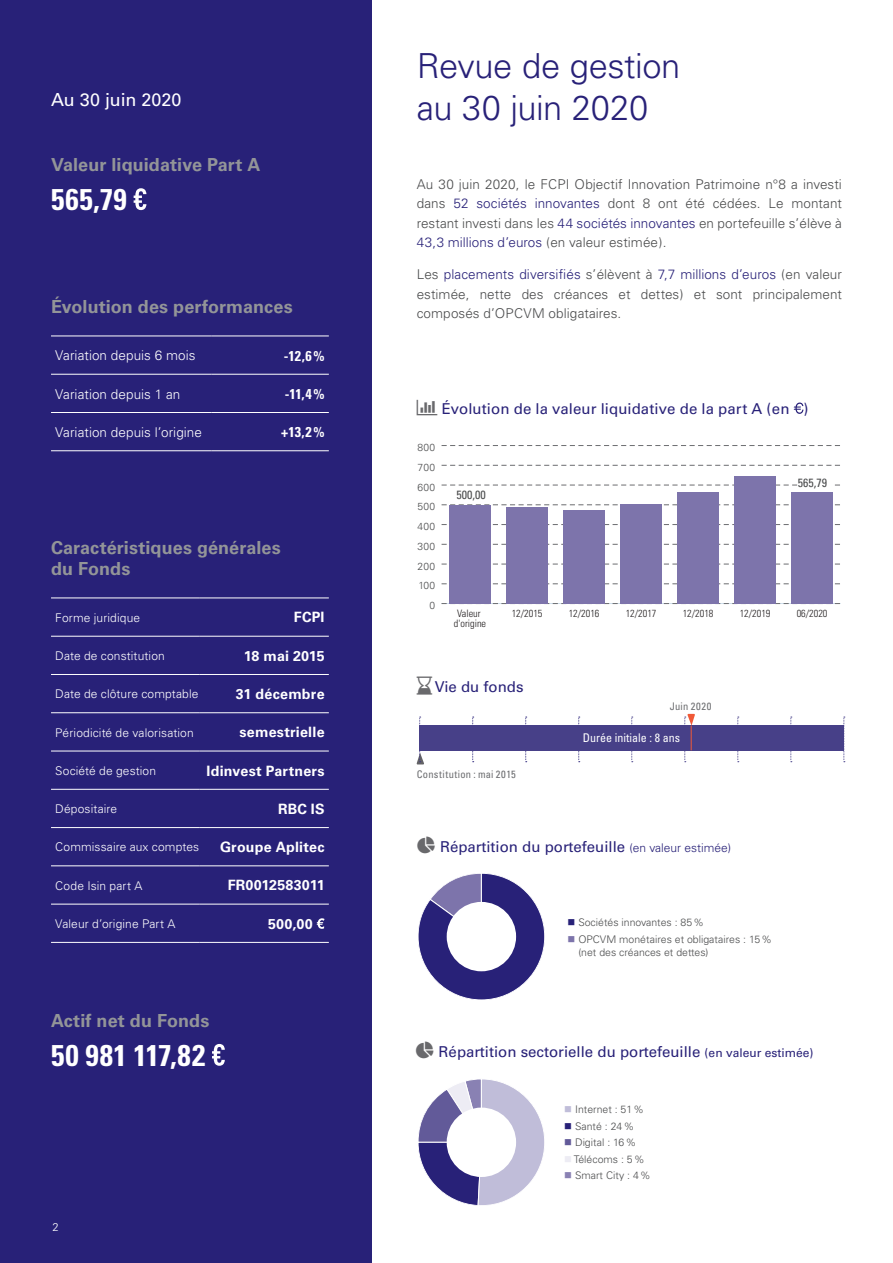
<style>
.page{position:relative;width:893px;height:1263px;background:#fff}
.page>*{position:absolute;margin:0;border:0;box-sizing:border-box;transform-origin:0 0}
.t1{font:300 34.5px/41.4px "Univers";letter-spacing:-.015em;color:#282178}
.t2{font:700 condensed 30px "Univers";letter-spacing:.03em;color:#fff}
.t3{font:700 18px/21.6px "Univers";letter-spacing:.005em;color:#939598}
.t4{font:18px "Univers";letter-spacing:-.005em;color:#fff}
.t5{font:15px "Univers";color:#282178}
.t6{font:700 14.25px "Univers";letter-spacing:.015em;color:#fff}
.t7{font:700 condensed 14.25px "Univers";color:#fff}
.t8{font:condensed 13.65px "Univers";color:#4b4c4d}
.t9{font:300 13.5px/19.5px "Univers";letter-spacing:.005em;color:#4b4c4d;text-align:justify}
.t10{font:300 13.5px "Univers";letter-spacing:.005em;color:#fff}
.t11{font:300 12px "Univers";letter-spacing:.01em;color:#fff}
.t12{font:condensed 12px "Univers";color:#fff}
.t13{font:condensed 12px "Univers";color:#4b4c4d}
.pagination_gauche{font:300 11.25px "Univers";color:#fff}
.t14{font:300 10.5px/12.6px "Univers";color:#4b4c4d}
.t15{font:condensed 10.5px "Univers";letter-spacing:.04em;color:#6c6d70}
.t16{font:300 condensed 10.2px "Univers";color:#231f20}
.t17{font:300 10.2px "Univers";letter-spacing:.03em;color:#4b4c4d}
.s1{color:#282178}
.s2{font-weight:300;font-size:12px}
.s3{color:#7d74ab}
.s4{font-size:12px}
.s5{color:#c0bdd9}
.s6{color:#625a99}
.s7{color:#edecf4}
.s8{color:#8981b3}
</style>
<div class="page">
<svg style="left:442px;top:603px;width:399px;height:1px"></svg>
<svg style="left:442px;top:583px;width:398px;height:1px"></svg>
<svg style="left:442px;top:564px;width:398px;height:1px"></svg>
<svg style="left:442px;top:544px;width:398px;height:1px"></svg>
<svg style="left:442px;top:524px;width:398px;height:1px"></svg>
<svg style="left:442px;top:504px;width:398px;height:1px"></svg>
<svg style="left:442px;top:485px;width:398px;height:1px"></svg>
<svg style="left:442px;top:465px;width:398px;height:1px"></svg>
<svg style="left:442px;top:445px;width:398px;height:1px"></svg>
<div style="left:450px;top:505px;width:41px;height:98px;background:#7d74ab"></div>
<div style="left:507px;top:507px;width:41px;height:96px;background:#7d74ab"></div>
<div style="left:564px;top:510px;width:41px;height:93px;background:#7d74ab"></div>
<div style="left:621px;top:504px;width:41px;height:99px;background:#7d74ab"></div>
<div style="left:678px;top:492px;width:41px;height:111px;background:#7d74ab"></div>
<div style="left:735px;top:476px;width:41px;height:127px;background:#7d74ab"></div>
<div style="left:792px;top:492px;width:41px;height:111px;background:#7d74ab"></div>
<svg style="left:418px;top:873px;width:127px;height:127px"></svg>
<div style="left:447px;top:902px;width:69px;height:69px;background:#fff;border-radius:50%"></div>
<svg style="left:418px;top:1079px;width:127px;height:127px"></svg>
<div style="left:447px;top:1107px;width:69px;height:70px;background:#fff;border-radius:50%"></div>
<div style="left:0;top:0;width:371px;height:1263px;background:#282178"></div>
<svg style="left:794px;top:403px;width:9px;height:11px"></svg>
<svg style="left:134px;top:188px;width:12px;height:22px"></svg>
<hr style="left:51px;top:336px;width:160px;height:1px;background:#fff">
<hr style="left:211px;top:336px;width:118px;height:1px;background:#fff">
<hr style="left:51px;top:374px;width:160px;height:1px;background:#fff">
<hr style="left:211px;top:374px;width:118px;height:1px;background:#fff">
<hr style="left:51px;top:412px;width:160px;height:1px;background:#fff">
<hr style="left:211px;top:412px;width:118px;height:1px;background:#fff">
<hr style="left:51px;top:450px;width:160px;height:1px;background:#fff">
<hr style="left:211px;top:450px;width:118px;height:1px;background:#fff">
<hr style="left:51px;top:597px;width:149px;height:1px;background:#fff">
<hr style="left:200px;top:597px;width:129px;height:1px;background:#fff">
<hr style="left:51px;top:636px;width:149px;height:1px;background:#fff">
<hr style="left:200px;top:636px;width:129px;height:1px;background:#fff">
<hr style="left:51px;top:674px;width:149px;height:1px;background:#fff">
<hr style="left:200px;top:674px;width:129px;height:1px;background:#fff">
<hr style="left:51px;top:712px;width:149px;height:1px;background:#fff">
<hr style="left:200px;top:712px;width:129px;height:1px;background:#fff">
<hr style="left:51px;top:751px;width:149px;height:1px;background:#fff">
<hr style="left:200px;top:751px;width:129px;height:1px;background:#fff">
<hr style="left:51px;top:789px;width:149px;height:1px;background:#fff">
<hr style="left:200px;top:789px;width:129px;height:1px;background:#fff">
<hr style="left:51px;top:827px;width:149px;height:1px;background:#fff">
<hr style="left:200px;top:827px;width:129px;height:1px;background:#fff">
<hr style="left:51px;top:865px;width:149px;height:1px;background:#fff">
<hr style="left:200px;top:865px;width:129px;height:1px;background:#fff">
<hr style="left:51px;top:904px;width:149px;height:1px;background:#fff">
<hr style="left:200px;top:904px;width:129px;height:1px;background:#fff">
<hr style="left:51px;top:942px;width:149px;height:1px;background:#fff">
<hr style="left:200px;top:942px;width:129px;height:1px;background:#fff">
<svg style="left:317px;top:918px;width:8px;height:11px"></svg>
<svg style="left:212px;top:1044px;width:13px;height:22px"></svg>
<svg style="left:843px;top:717px;width:2px;height:45px"></svg>
<svg style="left:417px;top:717px;width:7px;height:47px"></svg>
<svg style="left:472px;top:717px;width:2px;height:45px"></svg>
<svg style="left:525px;top:717px;width:2px;height:45px"></svg>
<svg style="left:578px;top:717px;width:2px;height:45px"></svg>
<svg style="left:631px;top:717px;width:2px;height:45px"></svg>
<svg style="left:737px;top:717px;width:2px;height:45px"></svg>
<svg style="left:790px;top:717px;width:2px;height:45px"></svg>
<div style="left:419px;top:725px;width:424px;height:25px;background:#474088"></div>
<svg style="left:684px;top:714px;width:11px;height:48px"></svg>
<p class="t4" style="left:51px;top:89px;width:132px">Au 30 juin 2020</p>
<p class="t3" style="left:51px;top:154px;width:211px">Valeur liquidative Part A</p>
<p class="t2" style="left:51px;top:181px;width:77px">565,79</p>
<p class="t3" style="left:51px;top:296px;width:243px">Évolution des performances</p>
<p class="t10" style="left:55px;top:347px;width:142px">Variation depuis 6 mois</p>
<p class="t7" style="left:284px;top:347px;width:42px">-12,6%</p>
<p class="t10" style="left:55px;top:386px;width:127px">Variation depuis 1 an</p>
<p class="t7" style="left:285px;top:385px;width:41px">-11,4%</p>
<p class="t10" style="left:55px;top:424px;width:148px">Variation depuis l’origine</p>
<p class="t7" style="left:281px;top:423px;width:45px">+13,2%</p>
<p class="t3" style="left:51px;top:537px;width:231px">Caractéristiques générales du Fonds</p>
<p class="t11" style="left:55px;top:610px;width:86px">Forme juridique</p>
<p class="t6" style="left:294px;top:609px;width:32px">FCPI</p>
<p class="t11" style="left:55px;top:649px;width:111px">Date de constitution</p>
<p class="t6" style="left:244px;top:647px;width:82px">18 mai 2015</p>
<p class="t11" style="left:55px;top:687px;width:145px">Date de clôture comptable</p>
<p class="t6" style="left:236px;top:686px;width:90px">31 décembre</p>
<p class="t11" style="left:55px;top:725px;width:140px">Périodicité de valorisation</p>
<p class="t6" style="left:240px;top:724px;width:87px">semestrielle</p>
<p class="t11" style="left:55px;top:763px;width:102px">Société de gestion</p>
<p class="t6" style="left:207px;top:762px;width:120px">Idinvest Partners</p>
<p class="t11" style="left:55px;top:802px;width:63px">Dépositaire</p>
<p class="t6" style="left:278px;top:800px;width:48px">RBC IS</p>
<p class="t11" style="left:55px;top:840px;width:145px">Commissaire aux comptes</p>
<p class="t6" style="left:220px;top:839px;width:106px">Groupe Aplitec</p>
<p class="t11" style="left:55px;top:878px;width:89px">Code Isin part A</p>
<p class="t6" style="left:228px;top:877px;width:98px">FR0012583011</p>
<p class="t11" style="left:55px;top:916px;width:122px">Valeur d’origine Part A</p>
<p class="t6" style="left:268px;top:915px;width:46px">500,00</p>
<p class="t3" style="left:51px;top:1009px;width:160px">Actif net du Fonds</p>
<p class="t2" style="left:51px;top:1036px;width:156px">50 981 117,82</p>
<p class="pagination_gauche" style="left:53px;top:1220px;width:8px">2</p>
<p class="t1" style="left:417px;top:45px;width:265px">Revue de gestion au 30 juin 2020</p>
<p class="t9" style="left:417px;top:174px;width:427px">Au 30 juin 2020, le FCPI Objectif Innovation Patrimoine n°8 a investi dans <span class="s1">52 sociétés innovantes</span> dont 8 ont été cédées. Le montant restant investi dans les <span class="s1">44 sociétés innovantes</span> en portefeuille s’élève à <span class="s1">43,3 millions d’euros</span> (en valeur estimée).</p>
<p class="t9" style="left:417px;top:265px;width:427px">Les <span class="s1">placements diversifiés</span> s’élèvent à <span class="s1">7,7 millions d’euros</span> (en valeur estimée, nette des créances et dettes) et sont principalement composés d’OPCVM obligataires.</p>
<p class="t5" style="left:442px;top:399px;width:368px">Évolution de la valeur liquidative de la part A (en )</p>
<p class="t17" style="left:418px;top:441px;width:19px">800</p>
<p class="t17" style="left:418px;top:461px;width:19px">700</p>
<p class="t17" style="left:418px;top:481px;width:19px">600</p>
<p class="t17" style="left:418px;top:501px;width:19px">500</p>
<p class="t17" style="left:418px;top:520px;width:19px">400</p>
<p class="t17" style="left:418px;top:540px;width:19px">300</p>
<p class="t17" style="left:418px;top:560px;width:19px">200</p>
<p class="t17" style="left:418px;top:580px;width:18px">100</p>
<p class="t17" style="left:430px;top:599px;width:7px">0</p>
<p class="t13" style="left:457px;top:487px;width:31px">500,00</p>
<p class="t8" style="left:805px;top:473px;width:29px">62,50</p>
<p class="t13" style="left:798px;top:475px;width:31px">565,79</p>
<p class="t16" style="left:457px;top:607px;width:25px">Valeur</p>
<p class="t16" style="left:512px;top:607px;width:32px">12/2015</p>
<p class="t16" style="left:569px;top:607px;width:32px">12/2016</p>
<p class="t16" style="left:626px;top:607px;width:32px">12/2017</p>
<p class="t16" style="left:683px;top:607px;width:32px">12/2018</p>
<p class="t16" style="left:740px;top:607px;width:32px">12/2019</p>
<p class="t16" style="left:797px;top:607px;width:32px">06/2020</p>
<p class="t16" style="left:454px;top:618px;width:34px">d'origine</p>
<p class="t5" style="left:435px;top:677px;width:90px">Vie du fonds</p>
<p class="t15" style="left:417px;top:767px;width:100px">Constitution : mai 2015</p>
<p class="t15" style="left:670px;top:700px;width:43px">Juin 2020</p>
<p class="t12" style="left:583px;top:730px;width:99px">Durée initiale : 8 ans</p>
<p class="t5" style="left:440px;top:838px;width:293px">Répartition du portefeuille <span class="s2">(en valeur estimée)</span></p>
<p class="t14" style="left:568px;top:916px;width:138px"><span class="s1">■</span> Sociétés innovantes : 85%</p>
<p class="t14" style="left:578px;top:933px;width:195px;text-indent:-11px"><span class="s3">■</span> OPCVM monétaires et obligataires : 15% (net des créances et dettes)</p>
<p class="t5" style="left:439px;top:1043px;width:376px">Répartition sectorielle du portefeuille <span class="s4">(en valeur estimée)</span></p>
<p class="t14" style="left:564px;top:1103px;width:81px"><span class="s5">■</span> Internet : 51%</p>
<p class="t14" style="left:564px;top:1120px;width:71px"><span class="s1">■</span> Santé : 24%</p>
<p class="t14" style="left:564px;top:1136px;width:73px"><span class="s6">■</span> Digital : 16%</p>
<p class="t14" style="left:564px;top:1153px;width:82px"><span class="s7">■</span> Télécoms : 5%</p>
<p class="t14" style="left:564px;top:1169px;width:88px"><span class="s8">■</span> Smart City : 4%</p>
</div>
